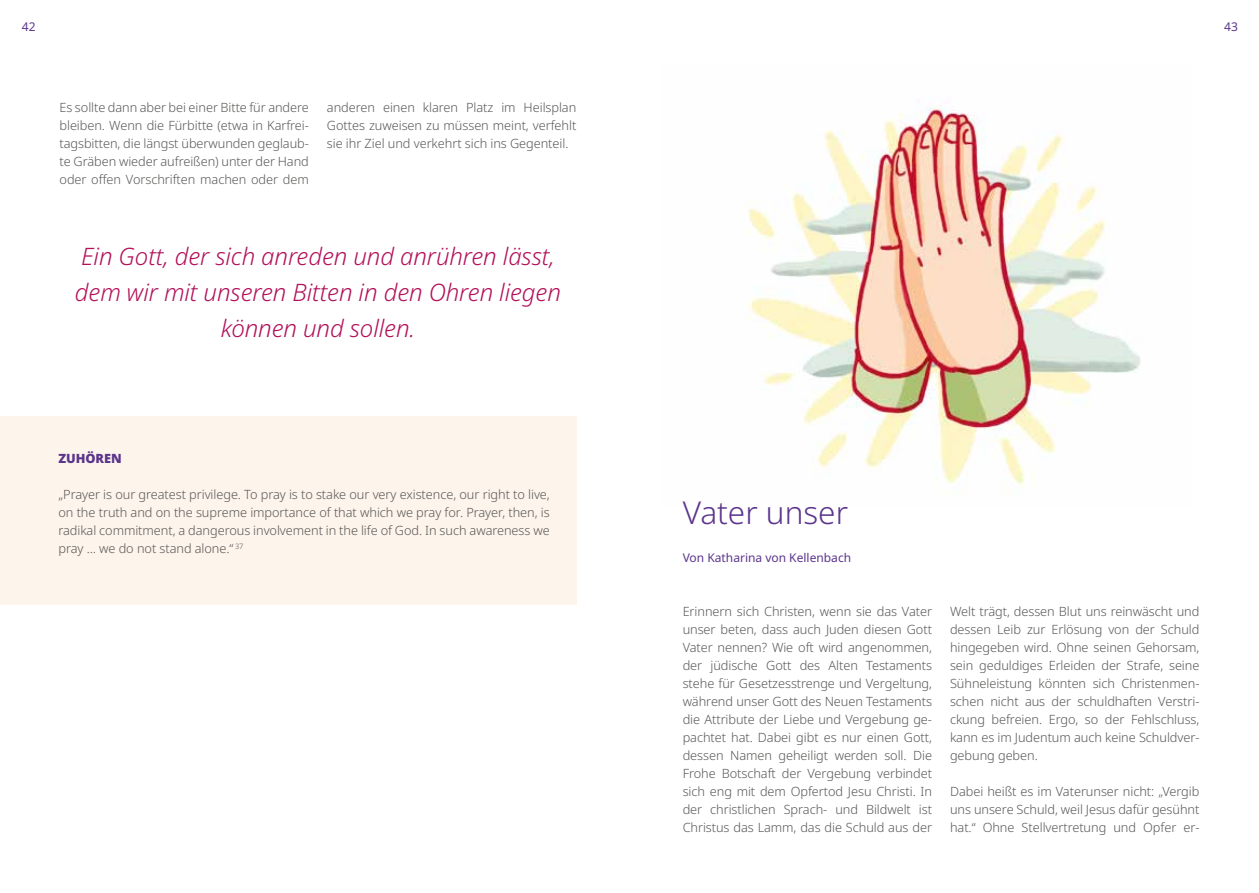
<style>
.page{position:relative;width:1259px;height:893px;background:#fff}
.page>*{position:absolute;margin:0;border:0;box-sizing:border-box;transform-origin:0 0}
.t1{font:300 31.5px "Noto Sans";color:#5b358c}
.t2{font:italic 300 24px/36px "Noto Sans";letter-spacing:-.005em;color:#b2115a;text-align:center}
.t3{font:300 12.75px/18px "Noto Sans";letter-spacing:-.005em;color:#575756;text-align:justify}
.t4{font:900 12.75px "Noto Sans";letter-spacing:-.005em;color:#5b358c}
.t5{font:12px "Noto Sans";color:#5b358c}
</style>
<div class="page">
<img style="left:744px;top:105px;width:397px;height:383px">
<div style="left:0;top:417px;width:576px;height:188px;background:#fdf4eb"></div>
<p class="t5" style="left:22px;top:18px;width:15px">42</p>
<p class="t5" style="left:1224px;top:19px;width:15px">43</p>
<p class="t3" style="left:60px;top:98px;width:251px">Es sollte dann aber bei einer Bitte für andere bleiben. Wenn die Fürbitte (etwa in Karfrei&shy;tagsbitten, die längst überwunden geglaub&shy;te Gräben wieder aufreißen) unter der Hand oder offen Vorschriften machen oder dem</p>
<p class="t3" style="left:327px;top:98px;width:251px">anderen einen klaren Platz im Heilsplan Gottes zuweisen zu müssen meint, verfehlt sie ihr Ziel und verkehrt sich ins Gegenteil.</p>
<h2 class="t2" style="left:75px;top:239px;width:487px">Ein Gott, der sich anreden und anrühren lässt, dem wir mit unseren Bitten in den Ohren liegen können und sollen.</h2>
<p class="t4" style="left:58px;top:448px;width:65px">ZUHÖREN</p>
<p class="t3" style="left:58px;top:485px;width:493px">„Prayer is our greatest privilege. To pray is to stake our very existence, our right to live, on the truth and on the supreme importance of that which we pray for. Prayer, then, is radikal commitment, a dangerous involvement in the life of God. In such awareness we pray … we do not stand alone.“ <sup>37</sup></p>
<h1 class="t1" style="left:682px;top:490px;width:167px">Vater unser</h1>
<p class="t5" style="left:682px;top:549px;width:170px">Von Katharina von Kellenbach</p>
<p class="t3" style="left:682px;top:602px;width:251px">Erinnern sich Christen, wenn sie das Vater unser beten, dass auch Juden diesen Gott Vater nennen? Wie oft wird angenommen, der jüdische Gott des Alten Testaments stehe für Gesetzesstrenge und Vergeltung, während unser Gott des Neuen Testaments die Attribute der Liebe und Vergebung ge&shy;pachtet hat. Dabei gibt es nur einen Gott, dessen Namen geheiligt werden soll. Die Frohe Botschaft der Vergebung verbindet sich eng mit dem Opfertod Jesu Christi. In der christlichen Sprach- und Bildwelt ist Christus das Lamm, das die Schuld aus der</p>
<p class="t3" style="left:950px;top:602px;width:251px">Welt trägt, dessen Blut uns reinwäscht und dessen Leib zur Erlösung von der Schuld hingegeben wird. Ohne seinen Gehorsam, sein geduldiges Erleiden der Strafe, seine Sühneleistung könnten sich Christenmen&shy;schen nicht aus der schuldhaften Verstri&shy;ckung befreien. Ergo, so der Fehlschluss, kann es im Judentum auch keine Schuldver&shy;gebung geben.</p>
<p class="t3" style="left:950px;top:783px;width:251px">Dabei heißt es im Vaterunser nicht: „Vergib uns unsere Schuld, weil Jesus dafür gesühnt hat.“ Ohne Stellvertretung und Opfer er-</p>
</div>
